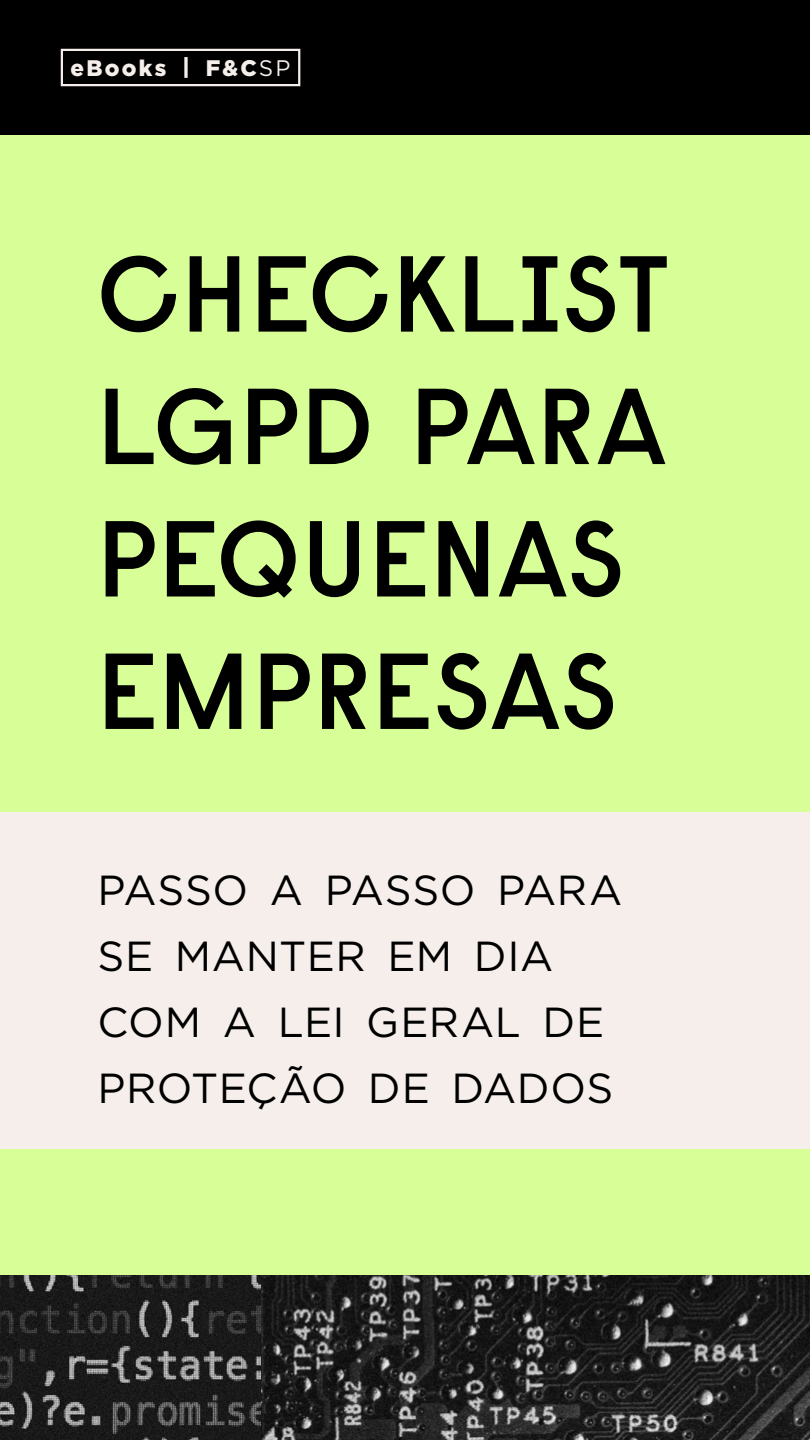
<style>
.page{position:relative;width:810px;height:1440px;background:#d8fe97}
.page>*{position:absolute;margin:0;border:0;box-sizing:border-box;transform-origin:0 0}
.t1{font:600 107.7px/132.4px "Raisonne";color:#000}
.t2{font:42px/66px "Gotham";letter-spacing:.01em;color:#000}
.t3{font:900 22.5px "Gotham";letter-spacing:.105em;color:#f5eeeb}
.s1{font-weight:400}
</style>
<div class="page">
<div style="left:0;top:0;width:810px;height:135px;background:#000"></div>
<div style="left:61px;top:49px;width:239px;height:37px;border:2px solid #f5eeeb"></div>
<img style="left:261px;top:1276px;width:549px;height:164px">
<img style="left:0;top:1276px;width:261px;height:164px">
<div style="left:0;top:812px;width:788px;height:337px;background:#f5eeeb"></div>
<div style="left:22px;top:812px;width:788px;height:337px;background:#f5eeeb"></div>
<p class="t3" style="left:70px;top:53px;width:222px">eBooks | F&amp;C<span class="s1">SP</span></p>
<h1 class="t1" style="left:97px;top:226px;width:573px">CHECKLIST<br>LGPD PARA<br>PEQUENAS<br>EMPRESAS</h1>
<p class="t2" style="left:98px;top:857px;width:526px">PASSO A PASSO PARA<br>SE MANTER EM DIA<br>COM A LEI GERAL DE<br>PROTEÇÃO DE DADOS</p>
</div>
